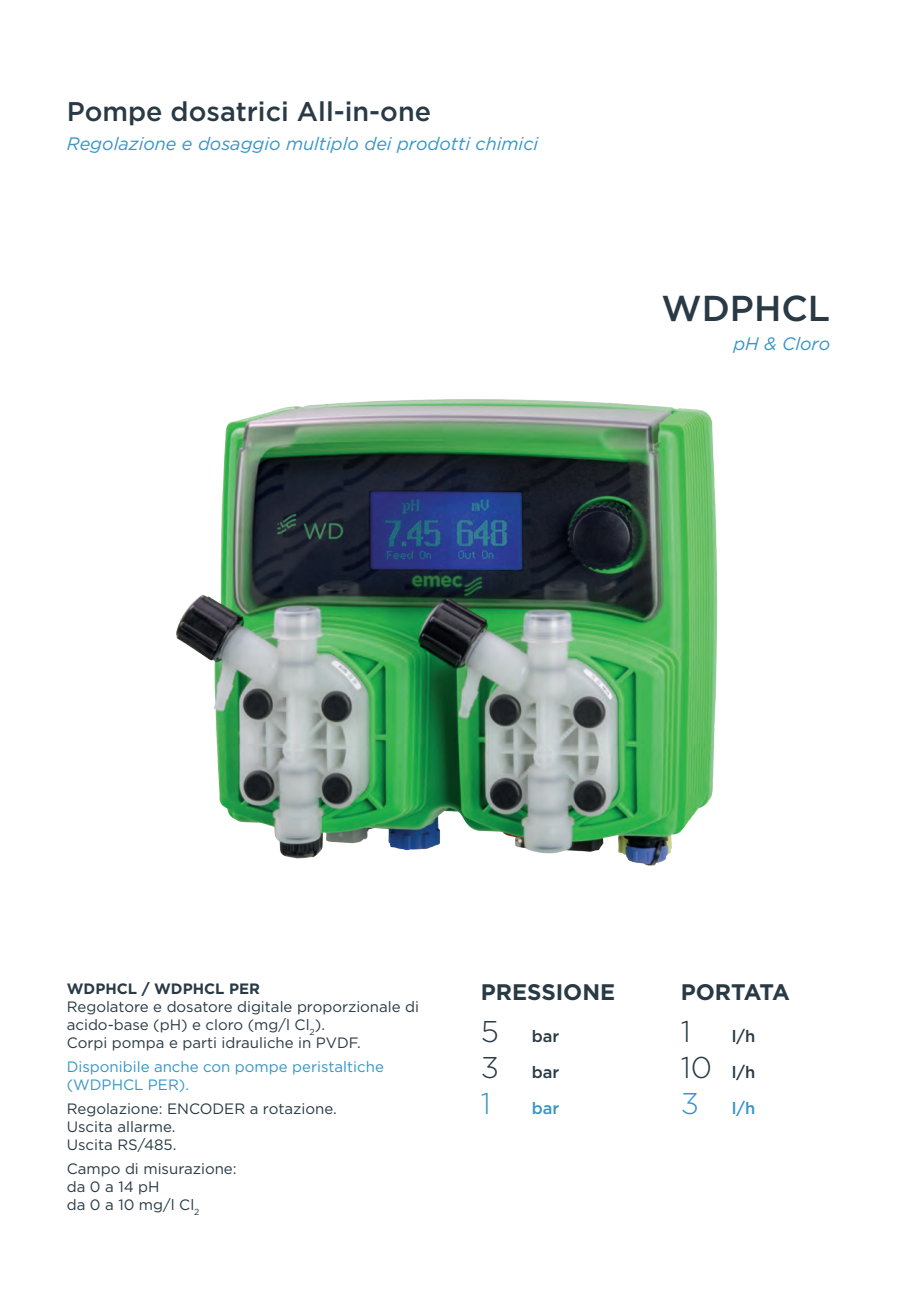
<style>
.page{position:relative;width:919px;height:1289px;background:#fff}
.page>*{position:absolute;margin:0;border:0;box-sizing:border-box;transform-origin:0 0}
.t1{font:500 36px "Gotham";color:#293a45}
.t2{font:300 30px/36px "Gotham";color:#293a45}
.t3{font:300 30px "Gotham";color:#3895c7}
.t4{font:500 27px "Gotham";color:#293a45}
.t5{font:700 22.5px "Gotham";color:#293a45}
.t6{font:700 22.5px "Gotham";letter-spacing:-.045em;color:#293a45}
.t7{font:italic 18px "Gotham";color:#3895c7}
.t8{font:500 16.5px/36px "Gotham";color:#293a45}
.t9{font:500 16.5px "Gotham";color:#3895c7}
.t10{font:15px/18px "Gotham";color:#293a45}
.t11{font:15px/18px "Gotham";color:#3895c7}
.t12{font:700 15px "Gotham";color:#293a45}
</style>
<div class="page">
<img style="left:176px;top:399px;width:542px;height:467px">
<h3 class="t4" style="left:67px;top:94px;width:366px">Pompe dosatrici All-in-one</h3>
<p class="t7" style="left:67px;top:132px;width:473px">Regolazione e dosaggio multiplo dei prodotti chimici</p>
<h1 class="t1" style="left:661px;top:285px;width:170px">WDPHCL</h1>
<p class="t7" style="left:733px;top:332px;width:98px">pH &amp; Cloro</p>
<p class="t12" style="left:67px;top:978px;width:195px">WDPHCL / WDPHCL PER</p>
<p class="t10" style="left:67px;top:997px;width:354px">Regolatore e dosatore digitale proporzionale di acido-base (pH) e cloro (mg/l Cl<sub>2</sub>).<br>Corpi pompa e parti idrauliche in PVDF.</p>
<p class="t11" style="left:67px;top:1057px;width:318px">Disponibile anche con pompe peristaltiche (WDPHCL PER).</p>
<p class="t10" style="left:67px;top:1099px;width:271px">Regolazione: ENCODER a rotazione.<br>Uscita allarme.<br>Uscita RS/485.</p>
<p class="t10" style="left:67px;top:1159px;width:171px">Campo di misurazione: da 0 a 14 pH<br>da 0 a 10 mg/l Cl<sub>2</sub></p>
<h3 class="t5" style="left:480px;top:976px;width:136px">PRESSIONE</h3>
<p class="t8" style="left:531px;top:1017px;width:29px">bar bar</p>
<p class="t9" style="left:531px;top:1097px;width:29px">bar</p>
<h2 class="t2" style="left:480px;top:1012px;width:20px">5<br>3</h2>
<h2 class="t3" style="left:480px;top:1084px;width:12px">1</h2>
<h3 class="t6" style="left:680px;top:976px;width:111px">PORTATA</h3>
<p class="t8" style="left:731px;top:1017px;width:25px">l/h l/h</p>
<p class="t9" style="left:731px;top:1097px;width:25px">l/h</p>
<h2 class="t2" style="left:680px;top:1012px;width:33px">1<br>10</h2>
<h2 class="t3" style="left:680px;top:1084px;width:20px">3</h2>
</div>
